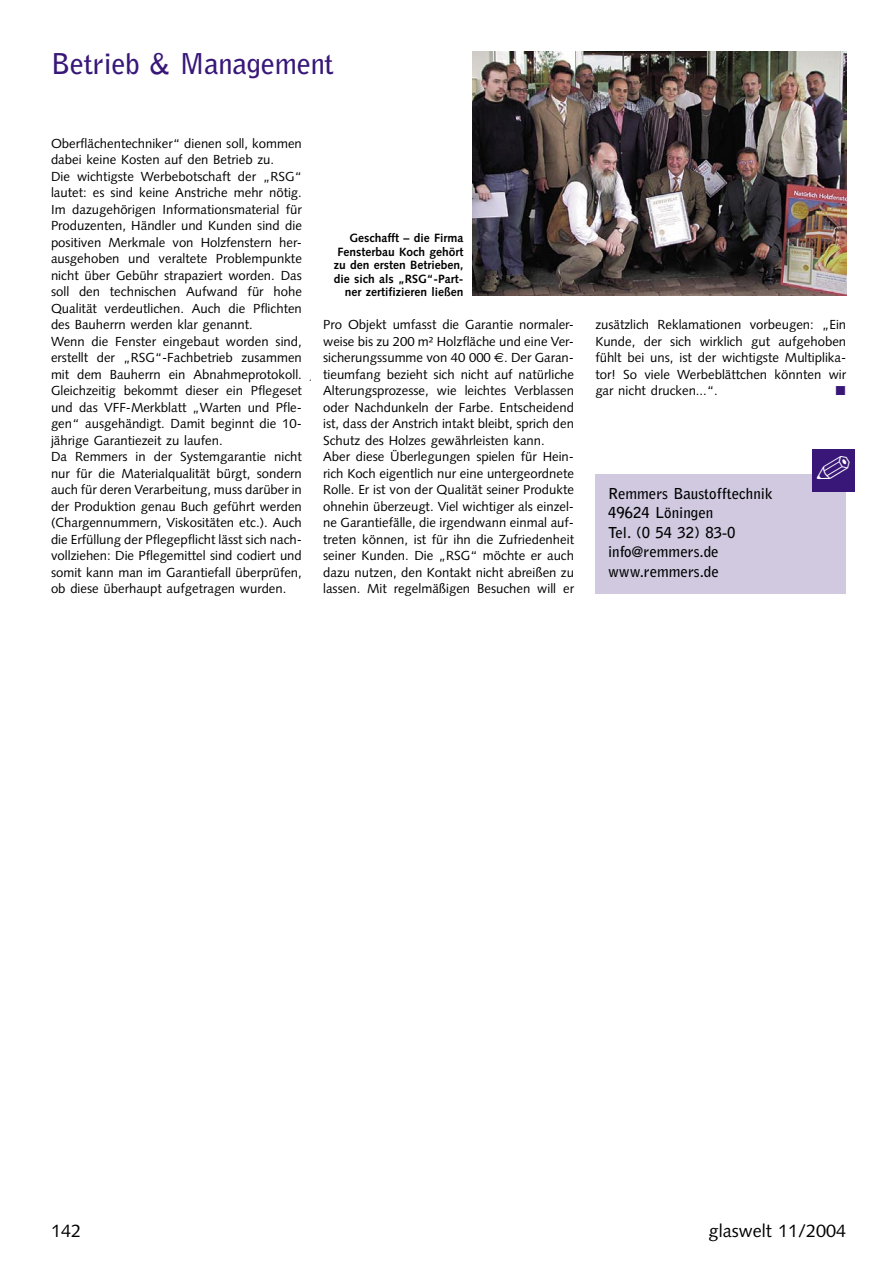
<style>
.page{position:relative;width:893px;height:1263px;background:#fff}
.page>*{position:absolute;margin:0;border:0;box-sizing:border-box;transform-origin:0 0}
.GW_Rubriken{font:700 28.5px "Bell Gothic";letter-spacing:-.01em;color:#381778}
.t1{font:18px "Syntax";color:#000}
.GW_Adresskasten{font:700 15px "Bell Gothic";color:#000}
.GW_Grundtext_8_75_11{font:13.2px/16.5px "Syntax";color:#000;text-align:justify}
.GW_BU_8_9{font:700 12px/13.5px "Syntax";color:#000;text-align:right}
.s1{font-family:"Euro Sans Std"}
</style>
<div class="page">
<img style="left:472px;top:51px;width:374px;height:245px">
<div style="left:595px;top:474px;width:251px;height:119px;background:#d0c9e0"></div>
<div style="left:812px;top:449px;width:43px;height:43px;background:#381778"></div>
<p class="GW_Rubriken" style="left:51px;top:46px;width:285px">Betrieb &amp; Management</p>
<p class="GW_Grundtext_8_75_11" style="left:51px;top:135px;width:252px">Oberflächentechniker“ dienen soll, kommen dabei keine Kosten auf den Betrieb zu.</p>
<p class="GW_Grundtext_8_75_11" style="left:51px;top:168px;width:252px">Die wichtigste Werbebotschaft der „RSG“ lautet: es sind keine Anstriche mehr nötig.<br>Im dazugehörigen Informationsmaterial für Produzenten, Händler und Kunden sind die positiven Merkmale von Holzfenstern her&shy;ausgehoben und veraltete Problempunkte nicht über Gebühr strapaziert worden. Das soll den technischen Aufwand für hohe Qualität verdeutlichen. Auch die Pflichten des Bauherrn werden klar genannt.</p>
<p class="GW_Grundtext_8_75_11" style="left:51px;top:333px;width:252px">Wenn die Fenster eingebaut worden sind, erstellt der „RSG“-Fachbetrieb zusammen mit dem Bauherrn ein Abnahmeprotokoll.<br>Gleichzeitig bekommt dieser ein Pflegeset und das VFF-Merkblatt „Warten und Pfle&shy;gen“ ausgehändigt. Damit beginnt die 10- jährige Garantiezeit zu laufen.</p>
<p class="GW_Grundtext_8_75_11" style="left:51px;top:449px;width:252px">Da Remmers in der Systemgarantie nicht nur für die Materialqualität bürgt, sondern auch für deren Verarbeitung, muss darüber in der Produktion genau Buch geführt werden (Chargennummern, Viskositäten etc.). Auch die Erfüllung der Pflegepflicht lässt sich nach&shy;vollziehen: Die Pflegemittel sind codiert und somit kann man im Garantiefall überprüfen, ob diese überhaupt aufgetragen wurden.</p>
<p class="GW_BU_8_9" style="left:334px;top:232px;width:131px">Geschafft – die Firma<br>Fensterbau Koch gehört zu den ersten Betrieben, die sich als „RSG“-Part&shy;ner zertifizieren ließen</p>
<p class="GW_Grundtext_8_75_11" style="left:323px;top:317px;width:252px">Pro Objekt umfasst die Garantie normaler&shy;weise bis zu 200 m² Holzfläche und eine Ver&shy;sicherungssumme von 40 000 <span class="s1">€</span>. Der Garan&shy;tieumfang bezieht sich nicht auf natürliche Alterungsprozesse, wie leichtes Verblassen oder Nachdunkeln der Farbe. Entscheidend ist, dass der Anstrich intakt bleibt, sprich den Schutz des Holzes gewährleisten kann.</p>
<p class="GW_Grundtext_8_75_11" style="left:323px;top:449px;width:252px">Aber diese Überlegungen spielen für Hein&shy;rich Koch eigentlich nur eine untergeordnete Rolle. Er ist von der Qualität seiner Produkte ohnehin überzeugt. Viel wichtiger als einzel&shy;ne Garantiefälle, die irgendwann einmal auf&shy;treten können, ist für ihn die Zufriedenheit seiner Kunden. Die „RSG“ möchte er auch dazu nutzen, den Kontakt nicht abreißen zu lassen. Mit regelmäßigen Besuchen will er</p>
<p class="GW_Grundtext_8_75_11" style="left:595px;top:317px;width:252px">zusätzlich Reklamationen vorbeugen: „Ein Kunde, der sich wirklich gut aufgehoben fühlt bei uns, ist der wichtigste Multiplika&shy;tor! So viele Werbeblättchen könnten wir gar nicht drucken...“.</p>
<p class="GW_Adresskasten" style="left:608px;top:484px;width:166px">Remmers Baustofftechnik</p>
<p class="GW_Adresskasten" style="left:608px;top:504px;width:107px">49624 Löningen</p>
<p class="GW_Adresskasten" style="left:608px;top:523px;width:129px">Tel. (0 54 32) 83-0</p>
<p class="GW_Adresskasten" style="left:608px;top:543px;width:112px">info@remmers.de</p>
<p class="GW_Adresskasten" style="left:608px;top:562px;width:112px">www.remmers.de</p>
<p class="t1" style="left:51px;top:1220px;width:32px">142</p>
<p class="t1" style="left:709px;top:1220px;width:139px">glaswelt 11/2004</p>
</div>
